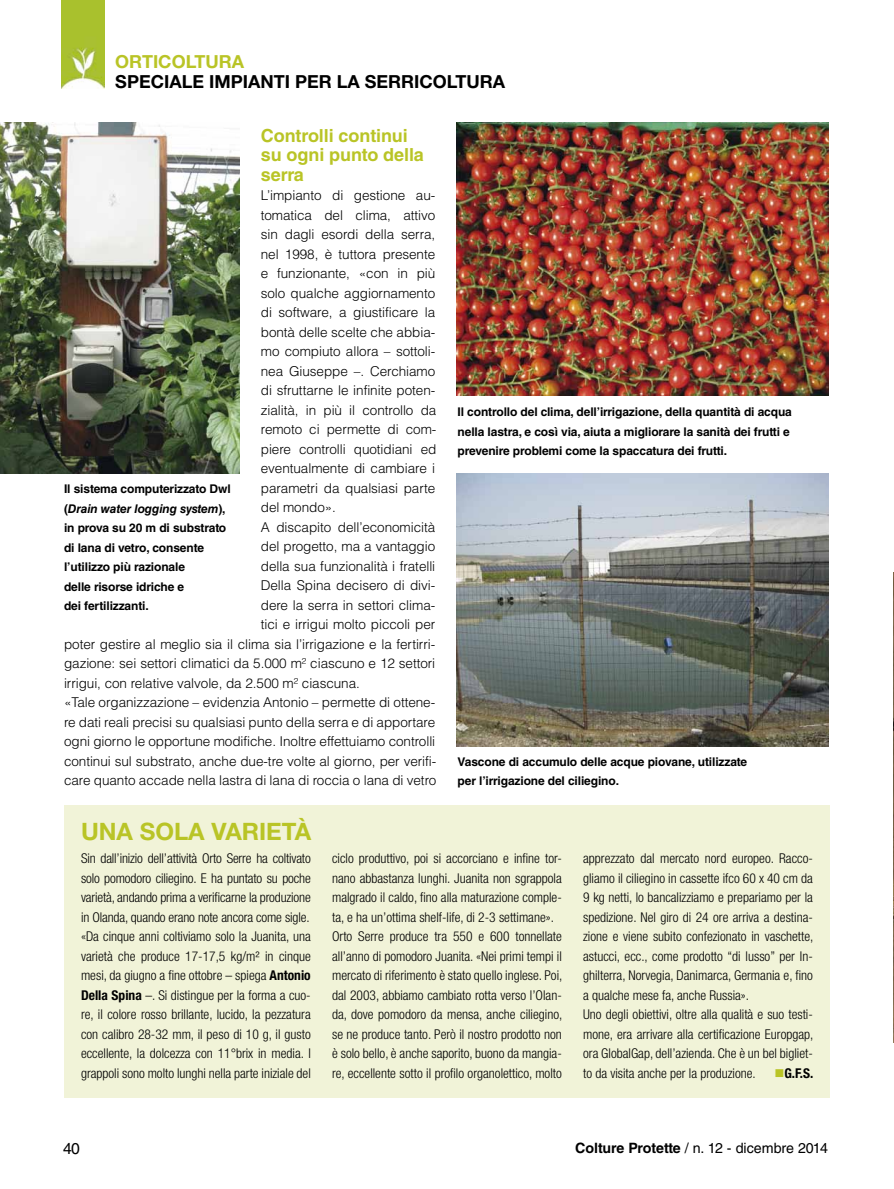
<style>
.page{position:relative;width:894px;height:1189px;background:#fff}
.page>*{position:absolute;margin:0;border:0;box-sizing:border-box;transform-origin:0 0}
.t1{font:700 24px "Helvetica Neue LT Std";color:#b9c426}
.t2{font:700 18px/19.5px "Helvetica LT Std";letter-spacing:-.005em;color:#b9c426}
.t3{font:700 18px "Helvetica Neue LT Std";color:#000}
.t4{font:700 18px "Helvetica Neue LT Std";color:#b9c426}
.t5{font:15.75px "Helvetica LT Std";color:#000}
.t6{font:14.25px "Helvetica LT Std";color:#000}
.t7{font:300 condensed 13.5px/19.5px "Helvetica Neue LT Std";color:#000}
.t8{font:300 13.5px "Helvetica LT Std";letter-spacing:-.005em;color:#000}
.t9{font:700 condensed 13.5px "Helvetica Neue LT Std";color:#000}
.t10{font:700 12px/19.5px "Helvetica LT Std";letter-spacing:-.01em;color:#000}
.s1{font-style:italic}
.s2{font-weight:700}
</style>
<div class="page">
<img style="left:62px;top:0;width:42px;height:88px">
<img style="left:0;top:122px;width:239px;height:351px">
<div style="left:64px;top:806px;width:765px;height:292px;background:#f1f3d8"></div>
<img style="left:456px;top:122px;width:372px;height:273px">
<img style="left:456px;top:473px;width:372px;height:273px">
<img style="left:893px;top:572px;width:1px;height:470px">
<p class="t4" style="left:115px;top:50px;width:130px">ORTICOLTURA</p>
<p class="t3" style="left:115px;top:71px;width:391px">SPECIALE IMPIANTI PER LA SERRICOLTURA</p>
<p class="t2" style="left:261px;top:125px;width:165px">Controlli continui su ogni punto della serra</p>
<p class="t8" style="left:261px;top:187px;width:176px">L’impianto di gestione au-</p>
<p class="t8" style="left:261px;top:207px;width:176px">tomatica del clima, attivo</p>
<p class="t8" style="left:261px;top:226px;width:176px">sin dagli esordi della serra,</p>
<p class="t8" style="left:261px;top:246px;width:176px">nel 1998, è tuttora presente</p>
<p class="t8" style="left:261px;top:265px;width:176px">e funzionante, «con in più</p>
<p class="t8" style="left:261px;top:285px;width:176px">solo qualche aggiornamento</p>
<p class="t8" style="left:261px;top:304px;width:176px">di software, a giustificare la</p>
<p class="t8" style="left:261px;top:324px;width:176px">bontà delle scelte che abbia-</p>
<p class="t8" style="left:261px;top:343px;width:176px">mo compiuto allora – sottoli-</p>
<p class="t8" style="left:261px;top:362px;width:176px">nea Giuseppe –. Cerchiamo</p>
<p class="t8" style="left:261px;top:382px;width:176px">di sfruttarne le infinite poten-</p>
<p class="t8" style="left:261px;top:401px;width:177px">zialità, in più il controllo da</p>
<p class="t8" style="left:261px;top:421px;width:177px">remoto ci permette di com-</p>
<p class="t8" style="left:261px;top:440px;width:177px">piere controlli quotidiani ed</p>
<p class="t8" style="left:261px;top:460px;width:176px">eventualmente di cambiare i</p>
<p class="t8" style="left:261px;top:479px;width:176px">parametri da qualsiasi parte</p>
<p class="t8" style="left:261px;top:499px;width:77px">del mondo».</p>
<p class="t8" style="left:261px;top:518px;width:176px">A discapito dell’economicità</p>
<p class="t8" style="left:261px;top:538px;width:176px">del progetto, ma a vantaggio</p>
<p class="t8" style="left:261px;top:557px;width:176px">della sua funzionalità i fratelli</p>
<p class="t8" style="left:261px;top:577px;width:176px">Della Spina decisero di divi-</p>
<p class="t8" style="left:261px;top:596px;width:176px">dere la serra in settori clima-</p>
<p class="t8" style="left:261px;top:616px;width:176px">tici e irrigui molto piccoli per</p>
<p class="t8" style="left:64px;top:635px;width:372px">poter gestire al meglio sia il clima sia l’irrigazione e la fertirri-</p>
<p class="t8" style="left:64px;top:655px;width:373px">gazione: sei settori climatici da 5.000 m² ciascuno e 12 settori</p>
<p class="t8" style="left:64px;top:674px;width:297px">irrigui, con relative valvole, da 2.500 m² ciascuna.</p>
<p class="t8" style="left:64px;top:694px;width:372px">«Tale organizzazione – evidenzia Antonio – permette di ottene-</p>
<p class="t8" style="left:64px;top:713px;width:373px">re dati reali precisi su qualsiasi punto della serra e di apportare</p>
<p class="t8" style="left:64px;top:733px;width:372px">ogni giorno le opportune modifiche. Inoltre effettuiamo controlli</p>
<p class="t8" style="left:64px;top:752px;width:374px">continui sul substrato, anche due-tre volte al giorno, per verifi-</p>
<p class="t8" style="left:64px;top:772px;width:374px">care quanto accade nella lastra di lana di roccia o lana di vetro</p>
<p class="t10" style="left:64px;top:479px;width:168px">Il sistema computerizzato Dwl (<span class="s1">Drain water logging system</span>), in prova su 20 m di substrato di lana di vetro, consente l’utilizzo più razionale<br>delle risorse idriche e<br>dei fertilizzanti.</p>
<p class="t1" style="left:81px;top:816px;width:232px">UNA SOLA VARIETÀ</p>
<p class="t10" style="left:457px;top:402px;width:336px">Il controllo del clima, dell’irrigazione, della quantità di acqua nella lastra, e così via, aiuta a migliorare la sanità dei frutti e prevenire problemi come la spaccatura dei frutti.</p>
<p class="t10" style="left:457px;top:751px;width:291px">Vascone di accumulo delle acque piovane, utilizzate per l’irrigazione del ciliegino.</p>
<p class="t7" style="left:81px;top:849px;width:231px;text-align:justify">Sin dall’inizio dell’attività Orto Serre ha coltivato solo pomodoro ciliegino. E ha puntato su poche varietà, andando prima a verificarne la produzione in Olanda, quando erano note ancora come sigle. «Da cinque anni coltiviamo solo la Juanita, una varietà che produce 17-17,5 kg/m² in cinque mesi, da giugno a fine ottobre – spiega <span class="s2">Antonio Della Spina</span> –. Si distingue per la forma a cuo&shy;re, il colore rosso brillante, lucido, la pezzatura con calibro 28-32 mm, il peso di 10 g, il gusto eccellente, la dolcezza con 11°brix in media. I grappoli sono molto lunghi nella parte iniziale del</p>
<p class="t7" style="left:332px;top:849px;width:232px">ciclo produttivo, poi si accorciano e infine tor&shy;nano abbastanza lunghi. Juanita non sgrappola malgrado il caldo, fino alla maturazione comple&shy;ta, e ha un’ottima shelf-life, di 2-3 settimane».<br>Orto Serre produce tra 550 e 600 tonnellate all’anno di pomodoro Juanita. «Nei primi tempi il mercato di riferimento è stato quello inglese. Poi, dal 2003, abbiamo cambiato rotta verso l’Olan&shy;da, dove pomodoro da mensa, anche ciliegino, se ne produce tanto. Però il nostro prodotto non è solo bello, è anche saporito, buono da mangia&shy;re, eccellente sotto il profilo organolettico, molto</p>
<p class="t7" style="left:583px;top:849px;width:232px">apprezzato dal mercato nord europeo. Racco&shy;gliamo il ciliegino in cassette ifco 60 x 40 cm da 9 kg netti, lo bancalizziamo e prepariamo per la spedizione. Nel giro di 24 ore arriva a destina&shy;zione e viene subito confezionato in vaschette, astucci, ecc., come prodotto “di lusso” per In&shy;ghilterra, Norvegia, Danimarca, Germania e, fino a qualche mese fa, anche Russia».<br>Uno degli obiettivi, oltre alla qualità e suo testi&shy;mone, era arrivare alla certificazione Europgap, ora GlobalGap, dell’azienda. Che è un bel bigliet&shy;to da visita anche per la produzione.</p>
<p class="t9" style="left:784px;top:1065px;width:30px">G.F.S.</p>
<p class="t5" style="left:63px;top:1139px;width:18px">40</p>
<p class="t6" style="left:575px;top:1140px;width:254px"><span class="s2">Colture Protette</span> / n. 12 - dicembre 2014</p>
</div>
